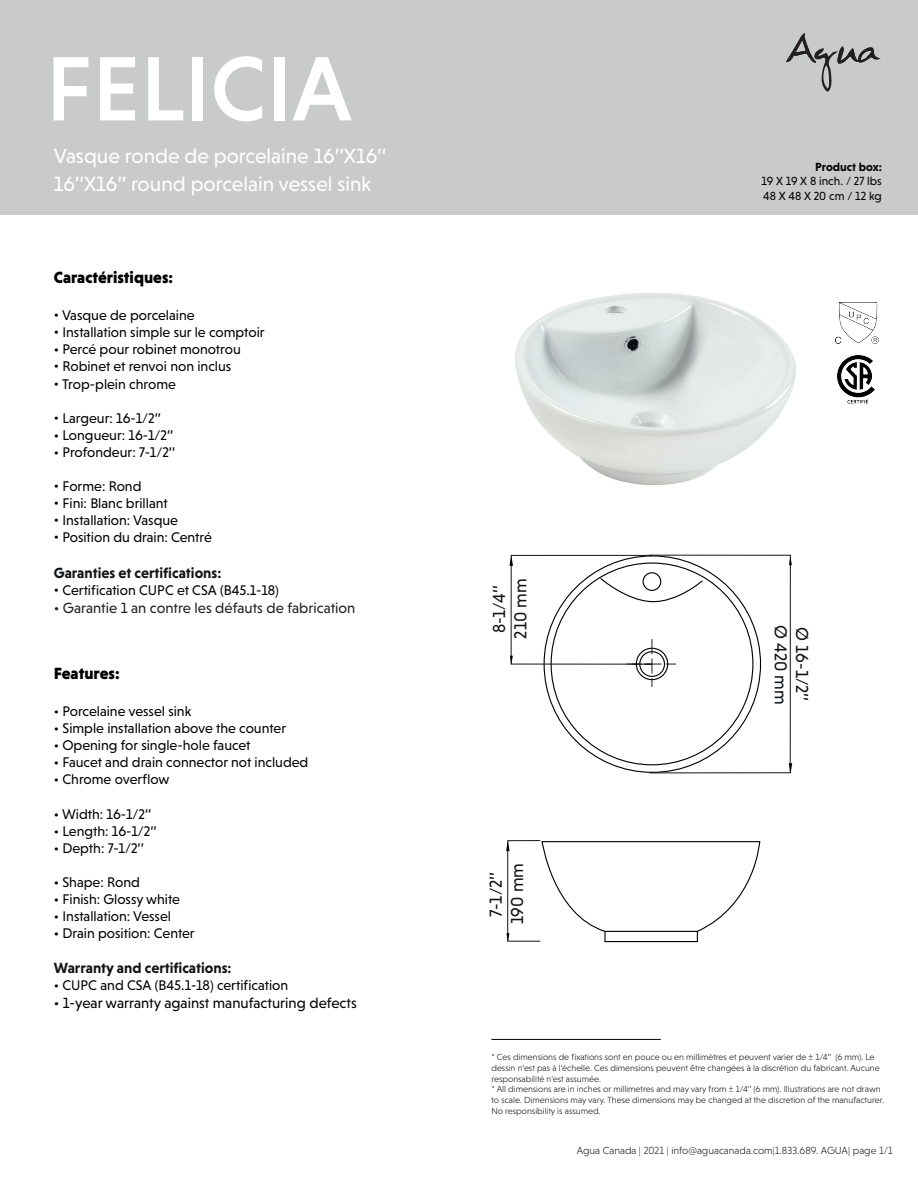
<style>
.page{position:relative;width:918px;height:1188px;background:#fff}
.page>*{position:absolute;margin:0;border:0;box-sizing:border-box;transform-origin:0 0}
.t1{font:500 93px "Niveau Grotesk";color:#fff}
.t2{font:21px/28px "Niveau Grotesk";color:#fff}
.t3{font:17.7px/21.3px "Niveau Grotesk";color:#111416}
.t4{font:900 16.5px "Niveau Grotesk";color:#000001}
.t5{font:700 15px "Niveau Grotesk";color:#111416}
.t6{font:15px "Niveau Grotesk";color:#000001}
.t7{font:15px "Niveau Grotesk";color:#231f20}
.t8{font:14.25px "Niveau Grotesk";color:#000001}
.t9{font:12px/14.4px "Niveau Grotesk";color:#000002}
.t10{font:700 12px "Niveau Grotesk";color:#000002}
.t11{font:300 10.5px "Niveau Grotesk";color:#231f20}
.t12{font:300 9px/10.8px "Niveau Grotesk";color:#111416}
.s1{font-family:"Myriad Pro"}
.s2{color:#111416}
</style>
<div class="page">
<img style="left:515px;top:292px;width:281px;height:194px">
<div style="left:1px;top:0;width:917px;height:214px;background:#c9cbca"></div>
<svg style="left:786px;top:33px;width:95px;height:59px"></svg>
<hr style="left:491px;top:1039px;width:170px;height:1px;background:#000001">
<img style="left:835px;top:302px;width:43px;height:42px">
<img style="left:838px;top:356px;width:36px;height:48px">
<svg style="left:600px;top:577px;width:104px;height:26px"></svg>
<div style="left:643px;top:572px;width:18px;height:19px;border:1px solid #000001;border-radius:50%"></div>
<svg style="left:541px;top:842px;width:220px;height:90px"></svg>
<div style="left:604px;top:931px;width:94px;height:11px;border:1px solid #000001"></div>
<div style="left:511px;top:555px;width:141px;height:109px;border:1px solid #111416"></div>
<svg style="left:627px;top:639px;width:49px;height:48px"></svg>
<svg style="left:510px;top:656px;width:3px;height:9px"></svg>
<svg style="left:510px;top:555px;width:3px;height:11px"></svg>
<div style="left:649px;top:555px;width:142px;height:218px;border:1px solid #111416"></div>
<svg style="left:789px;top:556px;width:3px;height:9px"></svg>
<svg style="left:789px;top:763px;width:3px;height:11px"></svg>
<svg style="left:506px;top:933px;width:3px;height:9px"></svg>
<svg style="left:506px;top:841px;width:4px;height:10px"></svg>
<h1 class="t1" style="left:46px;top:36px;width:308px">FELICIA</h1>
<h2 class="t2" style="left:54px;top:142px;width:334px">Vasque ronde de porcelaine 16’’X16’’<br>16’’X16’’ round porcelain vessel sink</h2>
<p class="t4" style="left:54px;top:268px;width:121px">Caractéristiques:</p>
<p class="t8" style="left:54px;top:307px;width:142px">• Vasque de porcelaine</p>
<p class="t8" style="left:54px;top:324px;width:212px">• Installation simple sur le comptoir</p>
<p class="t8" style="left:54px;top:341px;width:189px">• Percé pour robinet monotrou</p>
<p class="t8" style="left:54px;top:359px;width:179px">• Robinet et renvoi non inclus</p>
<p class="t8" style="left:54px;top:376px;width:124px">• Trop-plein chrome</p>
<p class="t8" style="left:54px;top:410px;width:109px">• Largeur: 16-1/2’’</p>
<p class="t8" style="left:54px;top:427px;width:121px">• Longueur: 16-1/2’’</p>
<p class="t8" style="left:54px;top:444px;width:123px">• Profondeur: 7-1/2’’</p>
<p class="t8" style="left:54px;top:478px;width:89px">• Forme: Rond</p>
<p class="t8" style="left:54px;top:495px;width:115px">• Fini: Blanc brillant</p>
<p class="t8" style="left:54px;top:512px;width:126px">• Installation: Vasque</p>
<p class="t8" style="left:54px;top:530px;width:160px">• Position du drain: Centré</p>
<p class="t5" style="left:54px;top:564px;width:169px">Garanties et certifications:</p>
<p class="t8" style="left:54px;top:582px;width:227px">• Certification CUPC et CSA <span class="s1">(</span>B45.1-18)</p>
<p class="t7" style="left:54px;top:599px;width:303px">• Garantie 1 an contre les défauts de fabrication</p>
<p class="t4" style="left:54px;top:664px;width:67px">Features:</p>
<p class="t8" style="left:54px;top:703px;width:139px">• Porcelaine vessel sink</p>
<p class="t8" style="left:54px;top:720px;width:234px">• Simple installation above the counter</p>
<p class="t8" style="left:54px;top:737px;width:198px">• Opening for single-hole faucet</p>
<p class="t8" style="left:54px;top:754px;width:256px">• Faucet and drain connector not included</p>
<p class="t8" style="left:54px;top:771px;width:117px">• Chrome overflow</p>
<p class="t8" style="left:54px;top:806px;width:99px">• Width: 16-1/2’’</p>
<p class="t8" style="left:54px;top:823px;width:104px">• Length: 16-1/2’’</p>
<p class="t8" style="left:54px;top:840px;width:91px">• Depth: 7-1/2’’</p>
<p class="t8" style="left:54px;top:874px;width:88px">• Shape: Rond</p>
<p class="t8" style="left:54px;top:891px;width:128px">• Finish: Glossy white</p>
<p class="t8" style="left:54px;top:908px;width:119px">• Installation: Vessel</p>
<p class="t8" style="left:54px;top:925px;width:142px">• Drain position: Center</p>
<p class="t5" style="left:54px;top:960px;width:179px">Warranty and certifications:</p>
<p class="t8" style="left:54px;top:978px;width:236px">• CUPC and CSA <span class="s1">(</span>B45.1-18) certification</p>
<p class="t6" style="left:54px;top:995px;width:304px"><span class="s2">•</span> 1-year warranty against manufacturing defects</p>
<p class="t3" style="left:488px;top:639px;width:62px;rotate:-90deg">8-1/4’’<br>210 mm</p>
<p class="t3" style="left:485px;top:924px;width:63px;text-align:center;rotate:-90deg">7-1/2’’<br>190 mm</p>
<p class="t10" style="left:815px;top:160px;width:68px">Product box:</p>
<p class="t9" style="left:761px;top:174px;width:122px">19 X 19 X 8 inch. / 27 lbs<br>48 X 48 X 20 cm / 12 kg</p>
<p class="t3" style="left:792px;top:625px;width:81px;rotate:90deg">Ø 420 mm</p>
<p class="t3" style="left:813px;top:627px;width:75px;rotate:90deg">Ø 16-1/2’’</p>
<p class="t12" style="left:491px;top:1051px;width:394px">* Ces dimensions de fixations sont en pouce ou en millimètres et peuvent varier de ± 1/4’’ (6 mm). Le dessin n’est pas à l’échelle. Ces dimensions peuvent être changées à la discrétion du fabricant. Aucune responsabilité n'est assumée.<br>* All dimensions are in inches or millimetres and may vary from ± 1/4’’ (6 mm). Illustrations are not drawn to scale. Dimensions may vary. These dimensions may be changed at the discretion of the manufacturer.<br>No responsibility is assumed.</p>
<p class="t11" style="left:577px;top:1144px;width:317px">Agua Canada | 2021 | info@aguacanada.com|1.833.689. AGUA| page 1/1</p>
</div>
